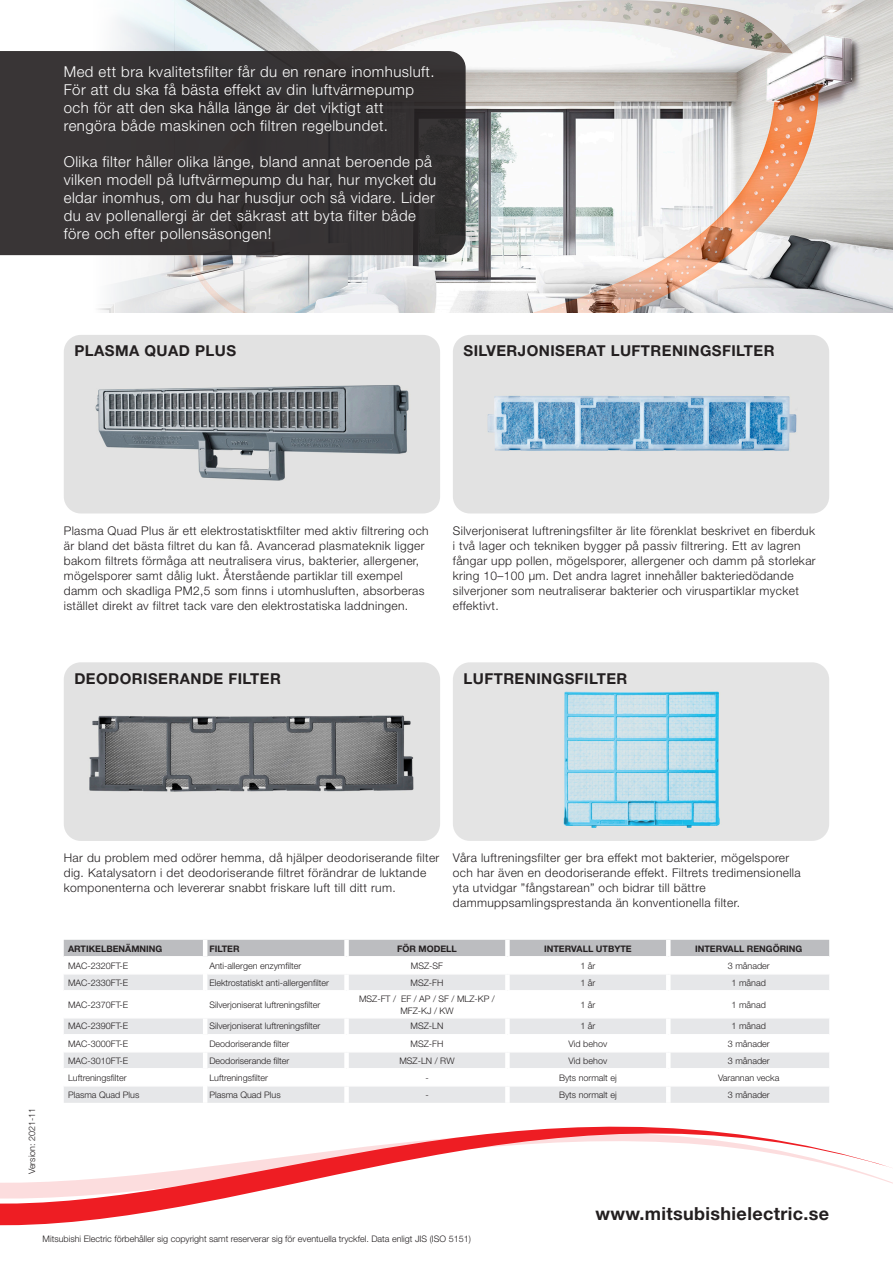
<style>
.page{position:relative;width:893px;height:1263px;background:#fff}
.page>*{position:absolute;margin:0;border:0;box-sizing:border-box;transform-origin:0 0}
.t1{font:700 18px "Helvetica Neue LT Std";letter-spacing:.02em;color:#231f20}
.t2{font:300 15px/18px "Helvetica Neue LT Std";letter-spacing:.03em;color:#fff}
.t3{font:700 15px "Helvetica Neue LT Std";letter-spacing:.03em;color:#231f20}
.t4{font:300 12px/15px "Helvetica Neue LT Std";letter-spacing:.03em;color:#231f20}
.t5{font:300 9px/12px "Helvetica Neue LT Std";color:#231f20;text-align:center}
.t6{font:700 9px "Helvetica Neue LT Std";color:#231f20}
</style>
<div class="page">
<img style="left:453px;top:662px;width:376px;height:179px">
<img style="left:453px;top:335px;width:376px;height:178px">
<img style="left:64px;top:662px;width:376px;height:179px">
<img style="left:64px;top:335px;width:376px;height:178px">
<div style="left:64px;top:940px;width:765px;height:16px;background:#bcbdc0"></div>
<div style="left:64px;top:974px;width:765px;height:16px;background:#e6e7e9"></div>
<hr style="left:203px;top:940px;width:4px;height:17px;background:#fff">
<div style="left:344px;top:940px;width:5px;height:16px;background:#fff"></div>
<div style="left:505px;top:940px;width:5px;height:16px;background:#fff"></div>
<div style="left:666px;top:940px;width:5px;height:16px;background:#fff"></div>
<hr style="left:203px;top:974px;width:4px;height:16px;background:#fff">
<div style="left:344px;top:974px;width:5px;height:16px;background:#fff"></div>
<div style="left:505px;top:974px;width:5px;height:16px;background:#fff"></div>
<div style="left:666px;top:974px;width:5px;height:16px;background:#fff"></div>
<img style="left:94px;top:0;width:799px;height:313px">
<svg style="left:0;top:51px;width:466px;height:204px;background:#363233"></svg>
<svg style="left:0;top:1018px;width:893px;height:208px"></svg>
<p class="t2" style="left:64px;top:63px;width:372px">Med ett bra kvalitetsfilter får du en renare inomhusluft.<br>För att du ska få bästa effekt av din luftvärmepump och för att den ska hålla länge är det viktigt att rengöra både maskinen och filtren regelbundet.</p>
<p class="t2" style="left:64px;top:153px;width:374px">Olika filter håller olika länge, bland annat beroende på vilken modell på luftvärmepump du har, hur mycket du eldar inomhus, om du har husdjur och så vidare. Lider du av pollenallergi är det säkrast att byta filter både före och efter pollensäsongen!</p>
<p class="t3" style="left:74px;top:342px;width:163px">PLASMA QUAD PLUS</p>
<p class="t3" style="left:463px;top:342px;width:313px">SILVERJONISERAT LUFTRENINGSFILTER</p>
<p class="t4" style="left:64px;top:523px;width:366px">Plasma Quad Plus är ett elektrostatisktfilter med aktiv filtrering och är bland det bästa filtret du kan få. Avancerad plasmateknik ligger bakom filtrets förmåga att neutralisera virus, bakterier, allergener, mögelsporer samt dålig lukt. Återstående partiklar till exempel damm och skadliga PM2,5 som finns i utomhusluften, absorberas istället direkt av filtret tack vare den elektrostatiska laddningen.</p>
<p class="t4" style="left:453px;top:523px;width:364px">Silverjoniserat luftreningsfilter är lite förenklat beskrivet en fiberduk i två lager och tekniken bygger på passiv filtrering. Ett av lagren fångar upp pollen, mögelsporer, allergener och damm på storlekar kring 10–100 μm. Det andra lagret innehåller bakteriedödande silverjoner som neutraliserar bakterier och viruspartiklar mycket effektivt.</p>
<p class="t3" style="left:74px;top:669px;width:208px">DEODORISERANDE FILTER</p>
<p class="t3" style="left:463px;top:669px;width:165px">LUFTRENINGSFILTER</p>
<p class="t4" style="left:64px;top:850px;width:377px">Har du problem med odörer hemma, då hjälper deodoriserande filter dig. Katalysatorn i det deodoriserande filtret förändrar de luktande komponenterna och levererar snabbt friskare luft till ditt rum.</p>
<p class="t4" style="left:453px;top:850px;width:349px">Våra luftreningsfilter ger bra effekt mot bakterier, mögelsporer och har även en deodoriserande effekt. Filtrets tredimensionella yta utvidgar ”fångstarean” och bidrar till bättre dammuppsamlingsprestanda än konventionella filter.</p>
<p class="t5" style="left:26px;top:1174px;width:68px;rotate:-90deg">Version: 2021-11</p>
<p class="t6" style="left:68px;top:943px;width:96px">ARTIKELBENÄMNING</p>
<p class="t6" style="left:209px;top:943px;width:32px">FILTER</p>
<p class="t6" style="left:397px;top:943px;width:61px">FÖR MODELL</p>
<p class="t6" style="left:544px;top:943px;width:89px">INTERVALL UTBYTE</p>
<p class="t6" style="left:695px;top:943px;width:109px">INTERVALL RENGÖRING</p>
<p class="t5" style="left:68px;top:959px;width:62px">MAC-2320FT-E</p>
<p class="t5" style="left:209px;top:959px;width:93px">Anti-allergen enzymfilter</p>
<p class="t5" style="left:411px;top:959px;width:34px">MSZ-SF</p>
<p class="t5" style="left:580px;top:959px;width:17px">1 år</p>
<p class="t5" style="left:728px;top:959px;width:43px">3 månader</p>
<p class="t5" style="left:68px;top:976px;width:62px">MAC-2330FT-E</p>
<p class="t5" style="left:209px;top:976px;width:121px">Elektrostatiskt anti-allergenfilter</p>
<p class="t5" style="left:411px;top:976px;width:34px">MSZ-FH</p>
<p class="t5" style="left:580px;top:976px;width:17px">1 år</p>
<p class="t5" style="left:732px;top:976px;width:36px">1 månad</p>
<p class="t5" style="left:68px;top:998px;width:62px">MAC-2370FT-E</p>
<p class="t5" style="left:209px;top:998px;width:112px">Silverjoniserat luftreningsfilter</p>
<p class="t5" style="left:359px;top:992px;width:137px">MSZ-FT / EF / AP / SF / MLZ-KP /<br>MFZ-KJ / KW</p>
<p class="t5" style="left:580px;top:998px;width:17px">1 år</p>
<p class="t5" style="left:732px;top:998px;width:36px">1 månad</p>
<p class="t5" style="left:68px;top:1020px;width:62px">MAC-2390FT-E</p>
<p class="t5" style="left:209px;top:1020px;width:112px">Silverjoniserat luftreningsfilter</p>
<p class="t5" style="left:411px;top:1020px;width:34px">MSZ-LN</p>
<p class="t5" style="left:580px;top:1020px;width:17px">1 år</p>
<p class="t5" style="left:732px;top:1020px;width:36px">1 månad</p>
<p class="t5" style="left:68px;top:1037px;width:62px">MAC-3000FT-E</p>
<p class="t5" style="left:209px;top:1037px;width:82px">Deodoriserande filter</p>
<p class="t5" style="left:411px;top:1037px;width:34px">MSZ-FH</p>
<p class="t5" style="left:569px;top:1037px;width:40px">Vid behov</p>
<p class="t5" style="left:728px;top:1037px;width:43px">3 månader</p>
<p class="t5" style="left:68px;top:1054px;width:62px">MAC-3010FT-E</p>
<p class="t5" style="left:209px;top:1054px;width:82px">Deodoriserande filter</p>
<p class="t5" style="left:399px;top:1054px;width:57px">MSZ-LN / RW</p>
<p class="t5" style="left:569px;top:1054px;width:40px">Vid behov</p>
<p class="t5" style="left:728px;top:1054px;width:43px">3 månader</p>
<p class="t5" style="left:68px;top:1071px;width:60px">Luftreningsfilter</p>
<p class="t5" style="left:209px;top:1071px;width:60px">Luftreningsfilter</p>
<p class="t5" style="left:425px;top:1071px;width:5px">-</p>
<p class="t5" style="left:559px;top:1071px;width:59px">Byts normalt ej</p>
<p class="t5" style="left:718px;top:1071px;width:63px">Varannan vecka</p>
<p class="t5" style="left:68px;top:1088px;width:73px">Plasma Quad Plus</p>
<p class="t5" style="left:209px;top:1088px;width:73px">Plasma Quad Plus</p>
<p class="t5" style="left:425px;top:1088px;width:5px">-</p>
<p class="t5" style="left:559px;top:1088px;width:59px">Byts normalt ej</p>
<p class="t5" style="left:728px;top:1088px;width:43px">3 månader</p>
<p class="t1" style="left:595px;top:1203px;width:235px">www.mitsubishielectric.se</p>
<p class="t5" style="left:43px;top:1232px;width:430px">Mitsubishi Electric förbehåller sig copyright samt reserverar sig för eventuella tryckfel. Data enligt JIS (ISO 5151)</p>
</div>
